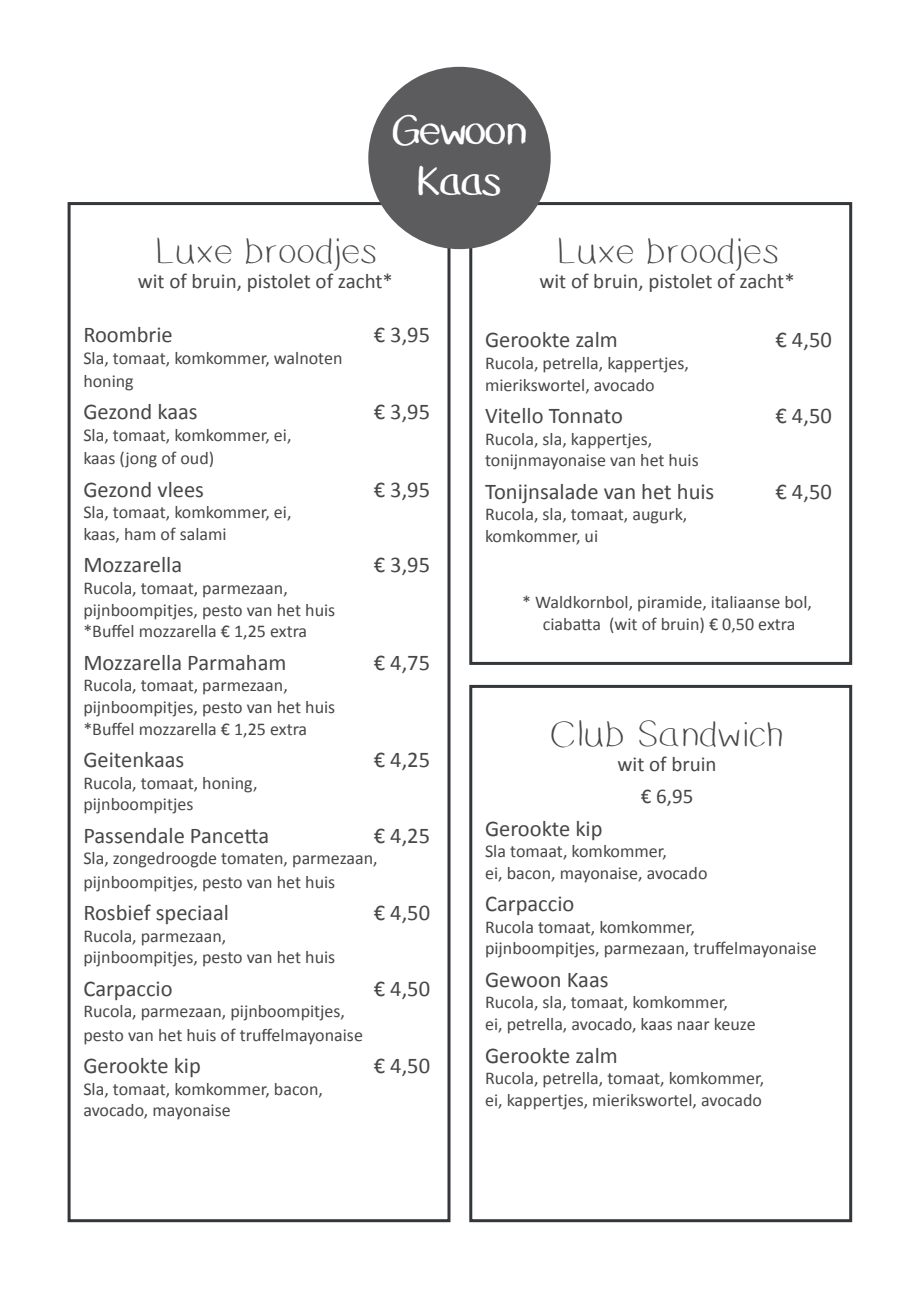
<style>
.page{position:relative;width:919px;height:1289px;background:#fff}
.page>*{position:absolute;margin:0;border:0;box-sizing:border-box;transform-origin:0 0}
.t1{font:40.8px/51px "Dusty Erasers";letter-spacing:-.05em;color:#fff;text-align:center}
.t2{font:300 36px "Dusty Erasers";color:#464748}
.t3{font:22.5px "Calibri";color:#464748}
.t4{font:21px/32.4px "Calibri";color:#464748;text-align:center}
.t5{font:18px/21.6px "Calibri";color:#464748}
</style>
<div class="page">
<div style="left:469px;top:685px;width:383px;height:537px;border:3px solid #33373a"></div>
<div style="left:68px;top:202px;width:382px;height:1020px;border:3px solid #33373a"></div>
<div style="left:469px;top:202px;width:383px;height:463px;border:3px solid #33373a"></div>
<div style="left:368px;top:67px;width:182px;height:182px;background:#5c5c5f;border-radius:50%"></div>
<h1 class="t1" style="left:390px;top:109px;width:139px">Gewoon<br>Kaas</h1>
<h2 class="t2" style="left:154px;top:236px;width:225px">Luxe broodjes</h2>
<p class="t4" style="left:138px;top:264px;width:257px">wit of bruin, pistolet of zacht*</p>
<p class="t3" style="left:83px;top:320px;width:91px">Roombrie</p>
<p class="t3" style="left:374px;top:320px;width:58px">€ 3,95</p>
<p class="t5" style="left:83px;top:345px;width:261px;line-height:23.4px">Sla, tomaat, komkommer, walnoten honing</p>
<p class="t3" style="left:83px;top:398px;width:116px">Gezond kaas</p>
<p class="t3" style="left:374px;top:398px;width:58px">€ 3,95</p>
<p class="t5" style="left:83px;top:422px;width:210px;line-height:23.4px">Sla, tomaat, komkommer, ei, kaas (jong of oud)</p>
<p class="t3" style="left:83px;top:475px;width:122px">Gezond vlees</p>
<p class="t3" style="left:374px;top:475px;width:58px">€ 3,95</p>
<p class="t5" style="left:83px;top:501px;width:210px">Sla, tomaat, komkommer, ei, kaas, ham of salami</p>
<p class="t3" style="left:83px;top:551px;width:100px">Mozzarella</p>
<p class="t3" style="left:374px;top:551px;width:58px">€ 3,95</p>
<p class="t5" style="left:83px;top:576px;width:253px">Rucola, tomaat, parmezaan, pijnboompitjes, pesto van het huis *Buffel mozzarella € 1,25 extra</p>
<p class="t3" style="left:83px;top:648px;width:205px">Mozzarella Parmaham</p>
<p class="t3" style="left:374px;top:648px;width:58px">€ 4,75</p>
<p class="t5" style="left:83px;top:673px;width:253px">Rucola, tomaat, parmezaan, pijnboompitjes, pesto van het huis *Buffel mozzarella € 1,25 extra</p>
<p class="t3" style="left:83px;top:745px;width:103px">Geitenkaas</p>
<p class="t3" style="left:374px;top:745px;width:58px">€ 4,25</p>
<p class="t5" style="left:83px;top:771px;width:176px">Rucola, tomaat, honing, pijnboompitjes</p>
<p class="t3" style="left:83px;top:821px;width:187px">Passendale Pancetta</p>
<p class="t3" style="left:374px;top:821px;width:58px">€ 4,25</p>
<p class="t5" style="left:83px;top:845px;width:296px;line-height:23.4px">Sla, zongedroogde tomaten, parmezaan, pijnboompitjes, pesto van het huis</p>
<p class="t3" style="left:83px;top:898px;width:147px">Rosbief speciaal</p>
<p class="t3" style="left:374px;top:898px;width:58px">€ 4,50</p>
<p class="t5" style="left:83px;top:924px;width:253px">Rucola, parmezaan, pijnboompitjes, pesto van het huis</p>
<p class="t3" style="left:83px;top:974px;width:91px">Carpaccio</p>
<p class="t3" style="left:374px;top:974px;width:58px">€ 4,50</p>
<p class="t5" style="left:83px;top:998px;width:281px;line-height:23.4px">Rucola, parmezaan, pijnboompitjes, pesto van het huis of truffelmayonaise</p>
<p class="t3" style="left:83px;top:1051px;width:119px">Gerookte kip</p>
<p class="t3" style="left:374px;top:1051px;width:58px">€ 4,50</p>
<p class="t5" style="left:83px;top:1077px;width:241px">Sla, tomaat, komkommer, bacon, avocado, mayonaise</p>
<h2 class="t2" style="left:555px;top:236px;width:225px">Luxe broodjes</h2>
<p class="t4" style="left:539px;top:264px;width:257px">wit of bruin, pistolet of zacht*</p>
<p class="t3" style="left:485px;top:326px;width:134px">Gerookte zalm</p>
<p class="t3" style="left:775px;top:326px;width:58px">€ 4,50</p>
<p class="t5" style="left:485px;top:351px;width:205px">Rucola, petrella, kappertjes, mierikswortel, avocado</p>
<p class="t3" style="left:485px;top:401px;width:139px">Vitello Tonnato</p>
<p class="t3" style="left:775px;top:401px;width:58px">€ 4,50</p>
<p class="t5" style="left:485px;top:427px;width:215px">Rucola, sla, kappertjes, tonijnmayonaise van het huis</p>
<p class="t3" style="left:485px;top:477px;width:231px">Tonijnsalade van het huis</p>
<p class="t3" style="left:775px;top:477px;width:58px">€ 4,50</p>
<p class="t5" style="left:485px;top:502px;width:204px">Rucola, sla, tomaat, augurk, komkommer, ui</p>
<p class="t5" style="left:522px;top:591px;width:291px;text-align:center">* Waldkornbol, piramide, italiaanse bol, ciabatta (wit of bruin) € 0,50 extra</p>
<h2 class="t2" style="left:551px;top:719px;width:234px">Club Sandwich</h2>
<p class="t4" style="left:617px;top:746px;width:101px">wit of bruin € 6,95</p>
<p class="t3" style="left:485px;top:814px;width:119px">Gerookte kip</p>
<p class="t5" style="left:485px;top:839px;width:224px">Sla tomaat, komkommer,<br>ei, bacon, mayonaise, avocado</p>
<p class="t3" style="left:485px;top:889px;width:91px">Carpaccio</p>
<p class="t5" style="left:485px;top:915px;width:333px">Rucola tomaat, komkommer,<br>pijnboompitjes, parmezaan, truffelmayonaise</p>
<p class="t3" style="left:485px;top:965px;width:125px">Gewoon Kaas</p>
<p class="t5" style="left:485px;top:990px;width:272px">Rucola, sla, tomaat, komkommer,<br>ei, petrella, avocado, kaas naar keuze</p>
<p class="t3" style="left:485px;top:1041px;width:134px">Gerookte zalm</p>
<p class="t5" style="left:485px;top:1066px;width:281px">Rucola, petrella, tomaat, komkommer, ei, kappertjes, mierikswortel, avocado</p>
</div>
